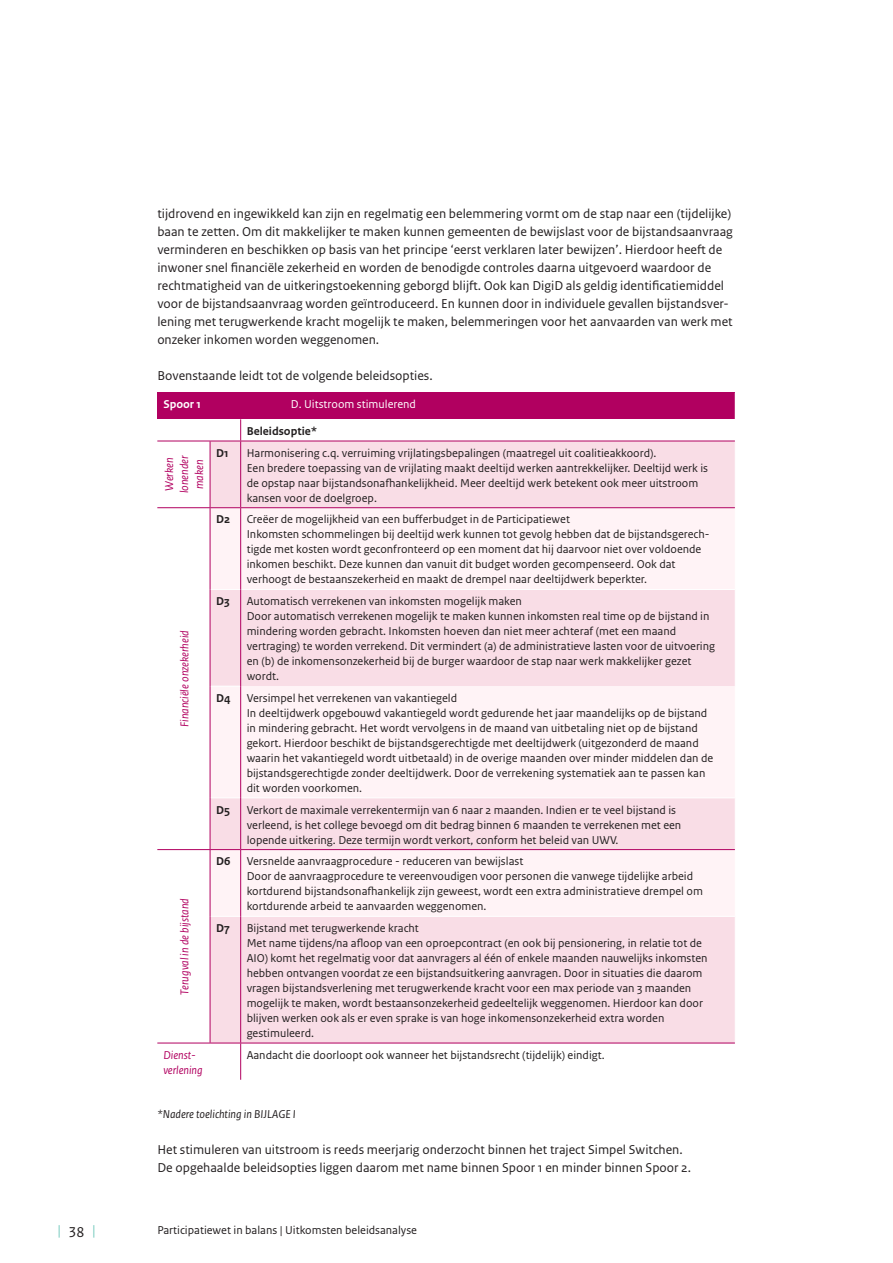
<style>
.page{position:relative;width:893px;height:1263px;background:#fff}
.page>*{position:absolute;margin:0;border:0;box-sizing:border-box;transform-origin:0 0}
.t1{font:15px "Rijksoverheid Sans Text";color:#78cbbf}
.P_RO_Broodtekst_Sans{font:13.5px/18px "Rijksoverheid Sans Text";color:#231f20}
.Tabel_body{font:12px/15px "Rijksoverheid Sans Text";color:#231f20}
.Tabel_body-2{font:italic 12px/15px "Rijksoverheid Sans Text";color:#b10060;text-align:center}
.P_RO_Broodtekst_Sans-2{font:italic 12px "Rijksoverheid Sans Text";color:#231f20}
.Tabel_body-3{font:700 12px "Rijksoverheid Sans Text";color:#231f20}
.Tabel_kop{font:12px "Rijksoverheid Sans Text";color:#fff}
.Tabel_kop-2{font:700 12px "Rijksoverheid Sans Text";color:#fff}
.s1{color:#231f20}
</style>
<div class="page">
<div style="left:157px;top:393px;width:578px;height:26px;background:#b10060"></div>
<div style="left:211px;top:442px;width:524px;height:601px;background:#f9dde6"></div>
<svg style="left:211px;top:508px;width:524px;height:408px;fill:#fff3f6"></svg>
<hr style="left:241px;top:589px;width:495px;height:1px;background:#fff">
<hr style="left:241px;top:797px;width:495px;height:1px;background:#fff">
<hr style="left:241px;top:916px;width:495px;height:1px;background:#fff">
<hr style="left:210px;top:916px;width:30px;height:1px;background:#fff">
<hr style="left:210px;top:589px;width:30px;height:1px;background:#fff">
<hr style="left:210px;top:686px;width:30px;height:1px;background:#fff">
<hr style="left:210px;top:797px;width:30px;height:1px;background:#fff">
<hr style="left:157px;top:441px;width:53px;height:1px;background:#b10060">
<hr style="left:210px;top:441px;width:31px;height:1px;background:#b10060">
<hr style="left:241px;top:441px;width:494px;height:1px;background:#b10060">
<hr style="left:157px;top:507px;width:53px;height:1px;background:#b10060">
<hr style="left:210px;top:441px;width:1px;height:66px;background:#b10060">
<hr style="left:240px;top:441px;width:1px;height:66px;background:#b10060">
<hr style="left:210px;top:508px;width:1px;height:81px;background:#b10060">
<hr style="left:240px;top:508px;width:1px;height:81px;background:#b10060">
<hr style="left:210px;top:589px;width:1px;height:97px;background:#b10060">
<hr style="left:240px;top:589px;width:1px;height:97px;background:#b10060">
<hr style="left:210px;top:686px;width:1px;height:112px;background:#b10060">
<hr style="left:240px;top:686px;width:1px;height:112px;background:#b10060">
<hr style="left:210px;top:798px;width:1px;height:51px;background:#b10060">
<hr style="left:240px;top:798px;width:1px;height:51px;background:#b10060">
<hr style="left:210px;top:850px;width:1px;height:66px;background:#b10060">
<hr style="left:240px;top:850px;width:1px;height:66px;background:#b10060">
<hr style="left:210px;top:916px;width:1px;height:127px;background:#b10060">
<hr style="left:240px;top:916px;width:1px;height:127px;background:#b10060">
<hr style="left:240px;top:1043px;width:1px;height:37px;background:#b10060">
<hr style="left:157px;top:1043px;width:53px;height:1px;background:#b10060">
<hr style="left:210px;top:1043px;width:31px;height:1px;background:#b10060">
<hr style="left:241px;top:1043px;width:494px;height:1px;background:#b10060">
<hr style="left:157px;top:849px;width:53px;height:1px;background:#b10060">
<hr style="left:210px;top:849px;width:31px;height:1px;background:#b10060">
<hr style="left:241px;top:849px;width:494px;height:1px;background:#b10060">
<svg style="left:210px;top:393px;width:525px;height:48px"></svg>
<hr style="left:210px;top:507px;width:31px;height:1px;background:#b10060">
<hr style="left:241px;top:507px;width:494px;height:1px;background:#b10060">
<p class="P_RO_Broodtekst_Sans" style="left:157px;top:205px;width:577px">tijdrovend en ingewikkeld kan zijn en regelmatig een belemmering vormt om de stap naar een (tijdelijke) baan te zetten. Om dit makkelijker te maken kunnen gemeenten de bewijslast voor de bijstandsaanvraag verminderen en beschikken op basis van het principe ‘eerst verklaren later bewijzen’. Hierdoor heeft de inwoner snel financiële zekerheid en worden de benodigde controles daarna uitgevoerd waardoor de rechtmatigheid van de uitkeringstoekenning geborgd blijft. Ook kan DigiD als geldig identificatiemiddel voor de bijstandsaanvraag worden geïntroduceerd. En kunnen door in individuele gevallen bijstandsver&shy;lening met terugwerkende kracht mogelijk te maken, belemmeringen voor het aanvaarden van werk met onzeker inkomen worden weggenomen.</p>
<p class="P_RO_Broodtekst_Sans" style="left:157px;top:367px;width:277px">Bovenstaande leidt tot de volgende beleidsopties.</p>
<p class="Tabel_kop-2" style="left:163px;top:398px;width:39px">Spoor 1</p>
<p class="Tabel_kop" style="left:291px;top:398px;width:127px">D. Uitstroom stimulerend</p>
<p class="Tabel_body-3" style="left:247px;top:424px;width:72px">Beleidsoptie*</p>
<p class="Tabel_body-2" style="left:162px;top:491px;width:35px;rotate:-90deg">Werken</p>
<p class="Tabel_body-2" style="left:177px;top:493px;width:40px;rotate:-90deg">lonender maken</p>
<p class="Tabel_body-3" style="left:216px;top:446px;width:14px">D1</p>
<p class="Tabel_body" style="left:247px;top:445px;width:411px">Harmonisering c.q. verruiming vrijlatingsbepalingen (maatregel uit coalitieakkoord).</p>
<p class="Tabel_body" style="left:247px;top:460px;width:463px">Een bredere toepassing van de vrijlating maakt deeltijd werken aantrekkelijker. Deeltijd werk is de opstap naar bijstandsonafhankelijkheid. Meer deeltijd werk betekent ook meer uitstroom kansen voor de doelgroep.</p>
<p class="Tabel_body-2" style="left:177px;top:727px;width:99px;rotate:-90deg">Financiële onzekerheid</p>
<p class="Tabel_body-2" style="left:177px;top:994px;width:98px;rotate:-90deg">Terugval in de bijstand</p>
<p class="Tabel_body-3" style="left:216px;top:513px;width:16px">D2</p>
<p class="Tabel_body" style="left:247px;top:512px;width:325px">Creëer de mogelijkheid van een bufferbudget in de Participatiewet</p>
<p class="Tabel_body" style="left:247px;top:527px;width:464px">Inkomsten schommelingen bij deeltijd werk kunnen tot gevolg hebben dat de bijstandsgerech&shy;tigde met kosten wordt geconfronteerd op een moment dat hij daarvoor niet over voldoende inkomen beschikt. Deze kunnen dan vanuit dit budget worden gecompenseerd. Ook dat verhoogt de bestaanszekerheid en maakt de drempel naar deeltijdwerk beperkter.</p>
<p class="Tabel_body-3" style="left:216px;top:594px;width:15px">D3</p>
<p class="Tabel_body" style="left:247px;top:594px;width:277px">Automatisch verrekenen van inkomsten mogelijk maken</p>
<p class="Tabel_body" style="left:247px;top:609px;width:470px">Door automatisch verrekenen mogelijk te maken kunnen inkomsten real time op de bijstand in mindering worden gebracht. Inkomsten hoeven dan niet meer achteraf (met een maand vertraging) te worden verrekend. Dit vermindert (a) de administratieve lasten voor de uitvoering en (b) de inkomensonzekerheid bij de burger waardoor de stap naar werk makkelijker gezet wordt.</p>
<p class="Tabel_body-3" style="left:216px;top:691px;width:16px">D4</p>
<p class="Tabel_body" style="left:247px;top:691px;width:212px">Versimpel het verrekenen van vakantiegeld</p>
<p class="Tabel_body" style="left:247px;top:706px;width:468px">In deeltijdwerk opgebouwd vakantiegeld wordt gedurende het jaar maandelijks op de bijstand in mindering gebracht. Het wordt vervolgens in de maand van uitbetaling niet op de bijstand gekort. Hierdoor beschikt de bijstandsgerechtigde met deeltijdwerk (uitgezonderd de maand waarin het vakantiegeld wordt uitbetaald) in de overige maanden over minder middelen dan de bijstandsgerechtigde zonder deeltijdwerk. Door de verrekening systematiek aan te passen kan dit worden voorkomen.</p>
<p class="Tabel_body-3" style="left:216px;top:803px;width:16px">D5</p>
<p class="Tabel_body" style="left:247px;top:802px;width:436px">Verkort de maximale verrekentermijn van 6 naar 2 maanden. Indien er te veel bijstand is verleend, is het college bevoegd om dit bedrag binnen 6 maanden te verrekenen met een lopende uitkering. Deze termijn wordt verkort, conform het beleid van UWV.</p>
<p class="Tabel_body-3" style="left:216px;top:855px;width:16px">D6</p>
<p class="Tabel_body" style="left:247px;top:854px;width:278px">Versnelde aanvraagprocedure - reduceren van bewijslast</p>
<p class="Tabel_body" style="left:247px;top:869px;width:458px">Door de aanvraagprocedure te vereenvoudigen voor personen die vanwege tijdelijke arbeid kortdurend bijstandsonafhankelijk zijn geweest, wordt een extra administratieve drempel om kortdurende arbeid te aanvaarden weggenomen.</p>
<p class="Tabel_body-3" style="left:216px;top:921px;width:15px">D7</p>
<p class="Tabel_body" style="left:247px;top:921px;width:174px">Bijstand met terugwerkende kracht</p>
<p class="Tabel_body" style="left:247px;top:936px;width:462px">Met name tijdens/na afloop van een oproepcontract (en ook bij pensionering, in relatie tot de AIO) komt het regelmatig voor dat aanvragers al één of enkele maanden nauwelijks inkomsten hebben ontvangen voordat ze een bijstandsuitkering aanvragen. Door in situaties die daarom vragen bijstandsverlening met terugwerkende kracht voor een max periode van 3 maanden mogelijk te maken, wordt bestaansonzekerheid gedeeltelijk weggenomen. Hierdoor kan door blijven werken ook als er even sprake is van hoge inkomensonzekerheid extra worden gestimuleerd.</p>
<p class="Tabel_body-2" style="left:163px;top:1047px;width:41px;text-align:left">Dienst&shy;verlening</p>
<p class="Tabel_body" style="left:247px;top:1047px;width:360px">Aandacht die doorloopt ook wanneer het bijstandsrecht (tijdelijk) eindigt.</p>
<p class="P_RO_Broodtekst_Sans-2" style="left:157px;top:1107px;width:140px">*Nadere toelichting in BIJLAGE I</p>
<p class="P_RO_Broodtekst_Sans" style="left:157px;top:1141px;width:535px">Het stimuleren van uitstroom is reeds meerjarig onderzocht binnen het traject Simpel Switchen.<br>De opgehaalde beleidsopties liggen daarom met name binnen Spoor 1 en minder binnen Spoor 2.</p>
<p class="t1" style="left:57px;top:1222px;width:40px">|<span class="s1">38</span>|</p>
<p class="Tabel_body" style="left:157px;top:1223px;width:261px">Participatiewet in balans | Uitkomsten beleidsanalyse</p>
</div>
